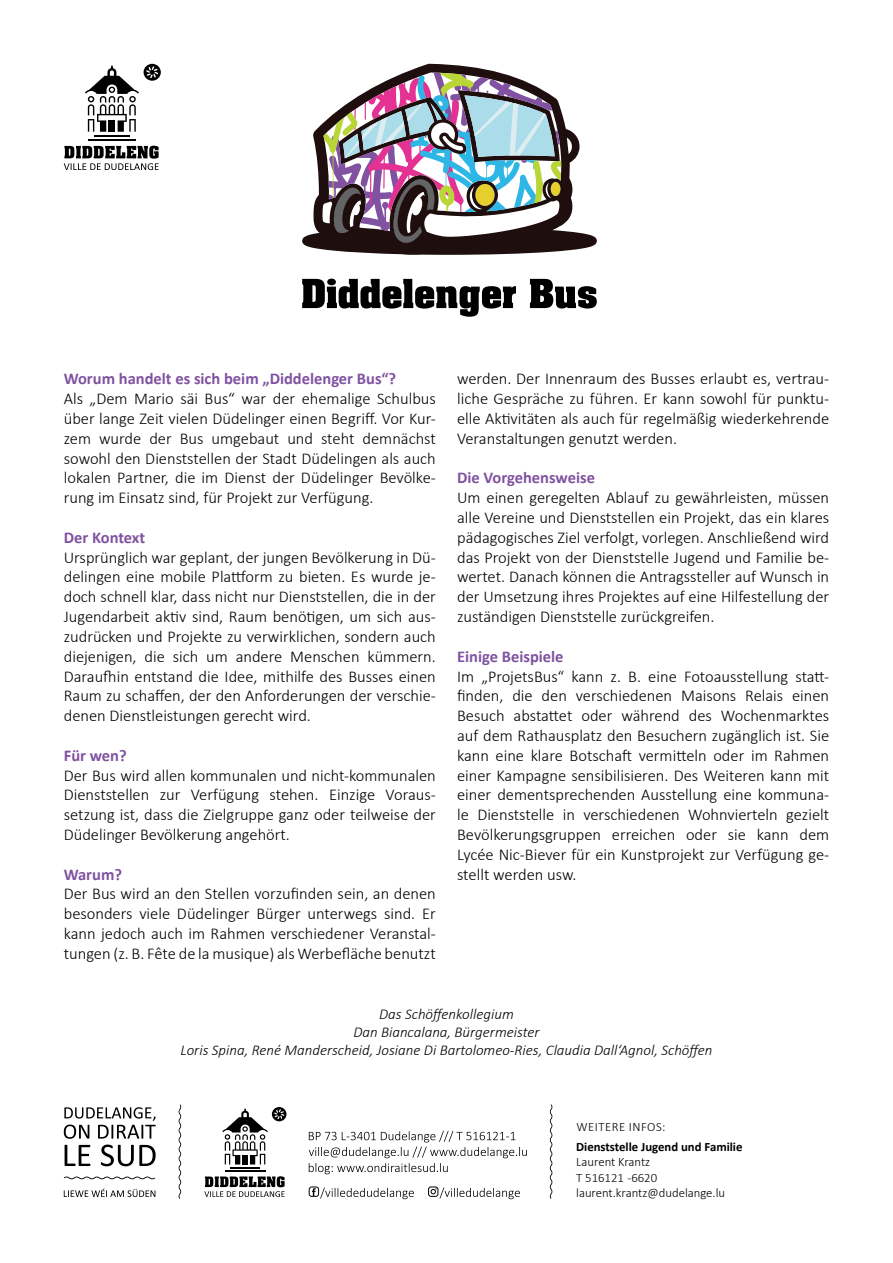
<style>
.page{position:relative;width:893px;height:1263px;background:#fff}
.page>*{position:absolute;margin:0;border:0;box-sizing:border-box;transform-origin:0 0}
.t1{font:300 16.5px/19.8px "Calibri";color:#000;text-align:justify}
.t2{font:700 16.5px "Calibri";color:#8052a1}
.t3{font:italic 300 15px/18px "Calibri";color:#000;text-align:center}
.t4{font:300 12.75px/15.3px "Calibri";color:#000}
.t5{font:700 12.75px "Calibri";color:#000}
.t6{font:300 12.75px "Calibri";letter-spacing:.04em;color:#000}
</style>
<div class="page">
<hr style="left:94px;top:135px;width:35px;height:1px;background:#000">
<hr style="left:88px;top:139px;width:48px;height:2px;background:#000">
<svg style="left:85px;top:64px;width:76px;height:68px"></svg>
<svg style="left:64px;top:146px;width:95px;height:24px"></svg>
<svg style="left:302px;top:64px;width:295px;height:191px"></svg>
<svg style="left:322px;top:72px;width:250px;height:171px"></svg>
<svg style="left:302px;top:279px;width:214px;height:38px"></svg>
<svg style="left:530px;top:279px;width:67px;height:29px"></svg>
<svg style="left:309px;top:1131px;width:218px;height:43px"></svg>
<svg style="left:309px;top:1186px;width:105px;height:13px"></svg>
<svg style="left:428px;top:1186px;width:92px;height:13px"></svg>
<svg style="left:178px;top:1104px;width:3px;height:95px"></svg>
<svg style="left:549px;top:1104px;width:4px;height:95px"></svg>
<hr style="left:230px;top:1167px;width:30px;height:1px;background:#000">
<hr style="left:225px;top:1171px;width:40px;height:1px;background:#000">
<svg style="left:222px;top:1107px;width:64px;height:57px"></svg>
<svg style="left:204px;top:1176px;width:81px;height:21px"></svg>
<svg style="left:64px;top:1188px;width:91px;height:9px"></svg>
<svg style="left:64px;top:1107px;width:92px;height:59px"></svg>
<svg style="left:64px;top:1176px;width:91px;height:4px"></svg>
<p class="t2" style="left:64px;top:367px;width:334px">Worum handelt es sich beim „Diddelenger Bus“?</p>
<p class="t1" style="left:64px;top:389px;width:374px">Als „Dem Mario säi Bus“ war der ehemalige Schulbus über lange Zeit vielen Düdelinger einen Begriff. Vor Kur&shy;zem wurde der Bus umgebaut und steht demnächst sowohl den Dienststellen der Stadt Düdelingen als auch lokalen Partner, die im Dienst der Düdelinger Bevölke&shy;rung im Einsatz sind, für Projekt zur Verfügung.</p>
<p class="t2" style="left:64px;top:526px;width:83px">Der Kontext</p>
<p class="t1" style="left:64px;top:547px;width:374px">Ursprünglich war geplant, der jungen Bevölkerung in Dü&shy;delingen eine mobile Plattform zu bieten. Es wurde je&shy;doch schnell klar, dass nicht nur Dienststellen, die in der Jugendarbeit aktiv sind, Raum benötigen, um sich aus&shy;zudrücken und Projekte zu verwirklichen, sondern auch diejenigen, die sich um andere Menschen kümmern.<br>Daraufhin entstand die Idee, mithilfe des Busses einen Raum zu schaffen, der den Anforderungen der verschie&shy;denen Dienstleistungen gerecht wird.</p>
<p class="t2" style="left:64px;top:743px;width:64px">Für wen?</p>
<p class="t1" style="left:64px;top:765px;width:374px">Der Bus wird allen kommunalen und nicht-kommunalen Dienststellen zur Verfügung stehen. Einzige Voraus&shy;setzung ist, dass die Zielgruppe ganz oder teilweise der Düdelinger Bevölkerung angehört.</p>
<p class="t2" style="left:64px;top:862px;width:60px">Warum?</p>
<p class="t1" style="left:64px;top:884px;width:374px">Der Bus wird an den Stellen vorzufinden sein, an denen besonders viele Düdelinger Bürger unterwegs sind. Er kann jedoch auch im Rahmen verschiedener Veranstal&shy;tungen (z. B. Fête de la musique) als Werbefläche benutzt</p>
<p class="t1" style="left:457px;top:369px;width:374px">werden. Der Innenraum des Busses erlaubt es, vertrau&shy;liche Gespräche zu führen. Er kann sowohl für punktu&shy;elle Aktivitäten als auch für regelmäßig wiederkehrende Veranstaltungen genutzt werden.</p>
<p class="t2" style="left:457px;top:466px;width:139px">Die Vorgehensweise</p>
<p class="t1" style="left:457px;top:488px;width:374px">Um einen geregelten Ablauf zu gewährleisten, müssen alle Vereine und Dienststellen ein Projekt, das ein klares pädagogisches Ziel verfolgt, vorlegen. Anschließend wird das Projekt von der Dienststelle Jugend und Familie be&shy;wertet. Danach können die Antragssteller auf Wunsch in der Umsetzung ihres Projektes auf eine Hilfestellung der zuständigen Dienststelle zurückgreifen.</p>
<p class="t2" style="left:457px;top:644px;width:108px">Einige Beispiele</p>
<p class="t1" style="left:457px;top:666px;width:374px">Im „ProjetsBus“ kann z. B. eine Fotoausstellung statt&shy;finden, die den verschiedenen Maisons Relais einen Besuch abstattet oder während des Wochenmarktes auf dem Rathausplatz den Besuchern zugänglich ist. Sie kann eine klare Botschaft vermitteln oder im Rahmen einer Kampagne sensibilisieren. Des Weiteren kann mit einer dementsprechenden Ausstellung eine kommuna&shy;le Dienststelle in verschiedenen Wohnvierteln gezielt Bevölkerungsgruppen erreichen oder sie kann dem Lycée Nic-Biever für ein Kunstprojekt zur Verfügung ge&shy;stellt werden usw.</p>
<p class="t3" style="left:180px;top:1005px;width:534px">Das Schöffenkollegium<br>Dan Biancalana, Bürgermeister<br>Loris Spina, René Manderscheid, Josiane Di Bartolomeo-Ries, Claudia Dall‘Agnol, Schöffen</p>
<p class="t6" style="left:576px;top:1119px;width:91px">WEITERE INFOS:</p>
<p class="t5" style="left:576px;top:1138px;width:168px">Dienststelle Jugend und Familie</p>
<p class="t4" style="left:576px;top:1154px;width:150px">Laurent Krantz<br>T 516121 -6620 laurent.krantz@dudelange.lu</p>
</div>
